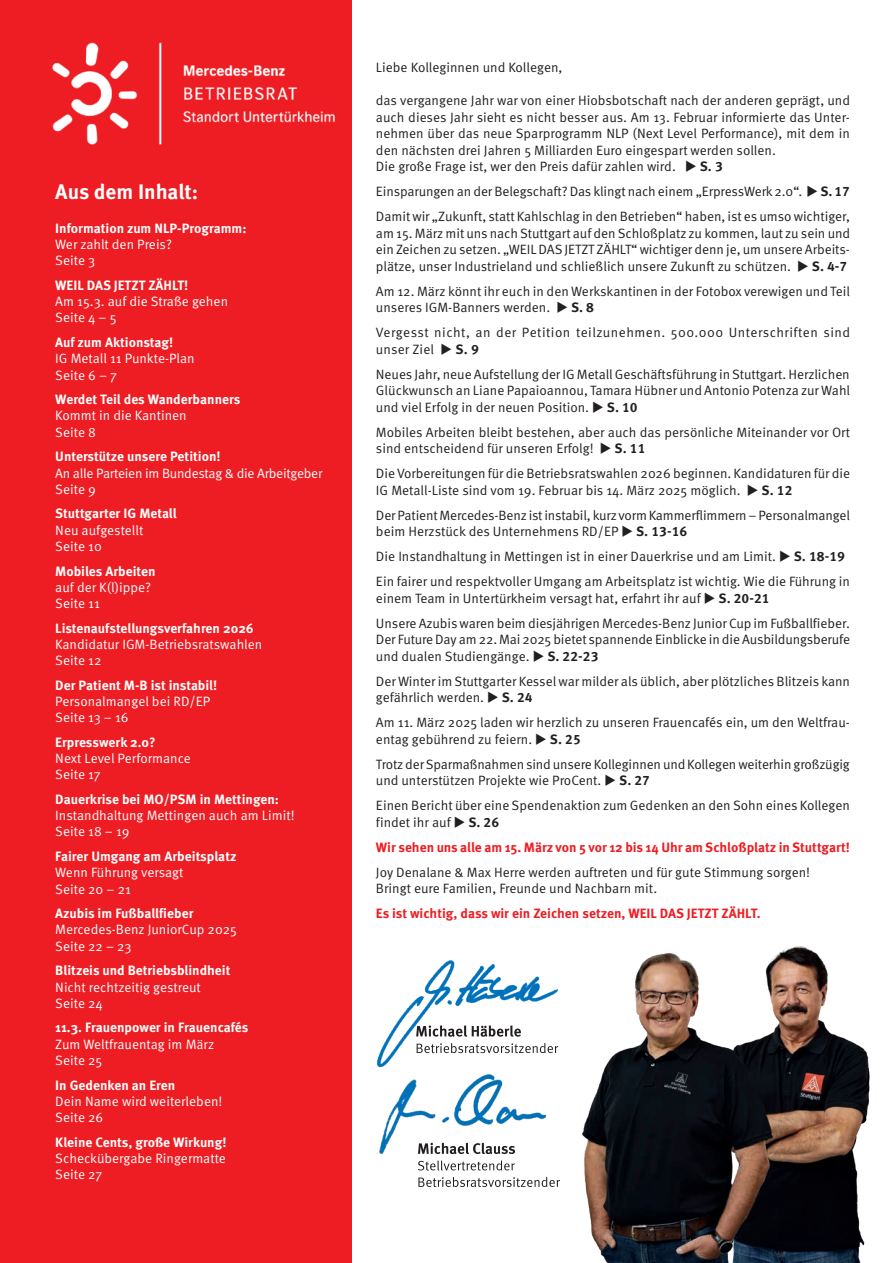
<style>
.page{position:relative;width:893px;height:1263px;background:#fff}
.page>*{position:absolute;margin:0;border:0;box-sizing:border-box;transform-origin:0 0}
.t1{font:700 21px "Meta Pro";letter-spacing:-.005em;color:#fff}
.t2{font:13.5px/16.5px "Meta Pro Norm";color:#231f20}
.t3{font:13.5px/16.2px "Meta Pro Norm";color:#fff}
.t4{font:700 13.5px "Meta Pro";color:#fff}
.t5{font:700 13.5px "Meta Pro";color:#ee1d23}
.t6{font:13.5px/16.5px "Meta Pro Norm";letter-spacing:.035em;color:#231f20}
.t7{font:13.5px/16.2px "Meta Pro Norm";letter-spacing:-.02em;color:#fff}
.s1{font-family:"Meta Correspondence Pro";font-weight:700}
</style>
<div class="page">
<div style="left:0;top:0;width:351px;height:1263px;background:#ee1d23"></div>
<svg style="left:418px;top:1177px;width:130px;height:10px"></svg>
<svg style="left:418px;top:1160px;width:97px;height:10px"></svg>
<img style="left:379px;top:1074px;width:168px;height:81px">
<img style="left:376px;top:960px;width:172px;height:108px">
<img style="left:52px;top:42px;width:283px;height:103px">
<img style="left:548px;top:946px;width:322px;height:317px">
<h1 class="t1" style="left:55px;top:175px;width:144px">Aus dem Inhalt:</h1>
<p class="t4" style="left:55px;top:218px;width:193px">Information zum NLP-Programm:</p>
<p class="t3" style="left:55px;top:235px;width:118px">Wer zahlt den Preis?<br>Seite 3</p>
<p class="t4" style="left:55px;top:275px;width:135px">WEIL DAS JETZT ZÄHLT!</p>
<p class="t3" style="left:55px;top:293px;width:174px">Am 15.3. auf die Straße gehen<br>Seite 4 – 5</p>
<p class="t4" style="left:55px;top:332px;width:120px">Auf zum Aktionstag!</p>
<p class="t3" style="left:55px;top:350px;width:141px">IG Metall 11 Punkte-Plan<br>Seite 6 – 7</p>
<p class="t4" style="left:55px;top:389px;width:187px">Werdet Teil des Wanderbanners</p>
<p class="t3" style="left:55px;top:407px;width:133px">Kommt in die Kantinen<br>Seite 8</p>
<p class="t4" style="left:55px;top:446px;width:167px">Unterstütze unsere Petition!</p>
<p class="t7" style="left:55px;top:464px;width:269px">An alle Parteien im Bundestag &amp; die Arbeitgeber<br>Seite 9</p>
<p class="t4" style="left:55px;top:503px;width:123px">Stuttgarter IG Metall</p>
<p class="t3" style="left:55px;top:521px;width:90px">Neu aufgestellt<br>Seite 10</p>
<p class="t4" style="left:55px;top:560px;width:102px">Mobiles Arbeiten</p>
<p class="t3" style="left:55px;top:578px;width:97px">auf der K(l)ippe?<br>Seite 11</p>
<p class="t4" style="left:55px;top:617px;width:200px">Listenaufstellungsverfahren 2026</p>
<p class="t3" style="left:55px;top:635px;width:209px">Kandidatur IGM-Betriebsratswahlen<br>Seite 12</p>
<p class="t4" style="left:55px;top:674px;width:163px">Der Patient M-B ist instabil!</p>
<p class="t3" style="left:55px;top:692px;width:156px">Personalmangel bei RD/EP<br>Seite 13 – 16</p>
<p class="t4" style="left:55px;top:732px;width:102px">Erpresswerk 2.0?</p>
<p class="t3" style="left:55px;top:749px;width:137px">Next Level Performance<br>Seite 17</p>
<p class="t4" style="left:55px;top:789px;width:225px">Dauerkrise bei MO/PSM in Mettingen:</p>
<p class="t3" style="left:55px;top:806px;width:241px">Instandhaltung Mettingen auch am Limit!<br>Seite 18 – 19</p>
<p class="t4" style="left:55px;top:846px;width:183px">Fairer Umgang am Arbeitsplatz</p>
<p class="t3" style="left:55px;top:864px;width:130px">Wenn Führung versagt<br>Seite 20 – 21</p>
<p class="t4" style="left:55px;top:903px;width:140px">Azubis im Fußballfieber</p>
<p class="t3" style="left:55px;top:921px;width:183px">Mercedes-Benz JuniorCup 2025<br>Seite 22 – 23</p>
<p class="t4" style="left:55px;top:960px;width:177px">Blitzeis und Betriebsblindheit</p>
<p class="t3" style="left:55px;top:978px;width:147px">Nicht rechtzeitig gestreut<br>Seite 24</p>
<p class="t4" style="left:55px;top:1017px;width:195px">11.3. Frauenpower in Frauencafés</p>
<p class="t3" style="left:55px;top:1035px;width:161px">Zum Weltfrauentag im März<br>Seite 25</p>
<p class="t4" style="left:55px;top:1074px;width:121px">In Gedenken an Eren</p>
<p class="t3" style="left:55px;top:1092px;width:169px">Dein Name wird weiterleben!<br>Seite 26</p>
<p class="t4" style="left:55px;top:1131px;width:173px">Kleine Cents, große Wirkung!</p>
<p class="t3" style="left:55px;top:1149px;width:172px">Scheckübergabe Ringermatte<br>Seite 27</p>
<p class="t2" style="left:376px;top:58px;width:188px">Liebe Kolleginnen und Kollegen,</p>
<p class="t2" style="left:376px;top:92px;width:476px">das vergangene Jahr war von einer Hiobsbotschaft nach der anderen geprägt, und auch dieses Jahr sieht es nicht besser aus. Am 13. Februar informierte das Unter&shy;nehmen über das neue Sparprogramm NLP (Next Level Performance), mit dem in den nächsten drei Jahren 5 Milliarden Euro eingespart werden sollen.<br>Die große Frage ist, wer den Preis dafür zahlen wird. ◆ <span class="s1">S. 3</span></p>
<p class="t2" style="left:376px;top:178px;width:476px;line-height:25px">Einsparungen an der Belegschaft? Das klingt nach einem „ErpressWerk 2.0“. ◆ <span class="s1">S. 17<br></span>Damit wir „Zukunft, statt Kahlschlag in den Betrieben“ haben, ist es umso wichtiger,</p>
<p class="t2" style="left:376px;top:224px;width:476px;text-align:justify">am 15. März mit uns nach Stuttgart auf den Schloßplatz zu kommen, laut zu sein und ein Zeichen zu setzen. „WEIL DAS JETZT ZÄHLT“ wichtiger denn je, um unsere Arbeits&shy;plätze, unser Industrieland und schließlich unsere Zukunft zu schützen. ◆ <span class="s1">S. 4-7</span></p>
<p class="t2" style="left:376px;top:282px;width:476px">Am 12. März könnt ihr euch in den Werkskantinen in der Fotobox verewigen und Teil unseres IGM-Banners werden. ◆ <span class="s1">S. 8</span></p>
<p class="t6" style="left:376px;top:324px;width:476px">Vergesst nicht, an der Petition teilzunehmen. 500.000 Unterschriften sind unser Ziel ◆ <span class="s1">S. 9</span></p>
<p class="t2" style="left:376px;top:365px;width:476px;text-align:justify">Neues Jahr, neue Aufstellung der IG Metall Geschäftsführung in Stuttgart. Herzlichen Glückwunsch an Liane Papaioannou, Tamara Hübner und Antonio Potenza zur Wahl und viel Erfolg in der neuen Position. ◆ <span class="s1">S. 10</span></p>
<p class="t2" style="left:376px;top:423px;width:476px">Mobiles Arbeiten bleibt bestehen, aber auch das persönliche Miteinander vor Ort sind entscheidend für unseren Erfolg! ◆ <span class="s1">S. 11</span></p>
<p class="t2" style="left:376px;top:465px;width:476px">Die Vorbereitungen für die Betriebsratswahlen 2026 beginnen. Kandidaturen für die<br>IG Metall-Liste sind vom 19. Februar bis 14. März 2025 möglich. ◆ <span class="s1">S. 12</span></p>
<p class="t2" style="left:376px;top:506px;width:475px">Der Patient Mercedes-Benz ist instabil, kurz vorm Kammerflimmern – Personalmangel beim Herzstück des Unternehmens RD/EP ◆ <span class="s1">S. 13-16</span></p>
<p class="t2" style="left:376px;top:543px;width:476px;line-height:25px">Die Instandhaltung in Mettingen ist in einer Dauerkrise und am Limit. ◆ <span class="s1">S. 18-19<br></span>Ein fairer und respektvoller Umgang am Arbeitsplatz ist wichtig. Wie die Führung in</p>
<p class="t2" style="left:376px;top:585px;width:475px;line-height:25px">einem Team in Untertürkheim versagt hat, erfahrt ihr auf ◆ <span class="s1">S. 20-21<br></span>Unsere Azubis waren beim diesjährigen Mercedes-Benz Junior Cup im Fußballfieber.</p>
<p class="t2" style="left:376px;top:631px;width:476px">Der Future Day am 22. Mai 2025 bietet spannende Einblicke in die Ausbildungsberufe und dualen Studiengänge. ◆ <span class="s1">S. 22-23</span></p>
<p class="t2" style="left:376px;top:672px;width:476px">Der Winter im Stuttgarter Kessel war milder als üblich, aber plötzliches Blitzeis kann gefährlich werden. ◆ <span class="s1">S. 24</span></p>
<p class="t2" style="left:376px;top:714px;width:475px">Am 11. März 2025 laden wir herzlich zu unseren Frauencafés ein, um den Weltfrau&shy;entag gebührend zu feiern. ◆ <span class="s1">S. 25</span></p>
<p class="t2" style="left:376px;top:755px;width:475px">Trotz der Sparmaßnahmen sind unsere Kolleginnen und Kollegen weiterhin großzügig und unterstützen Projekte wie ProCent. ◆ <span class="s1">S. 27</span></p>
<p class="t2" style="left:376px;top:797px;width:476px">Einen Bericht über eine Spendenaktion zum Gedenken an den Sohn eines Kollegen findet ihr auf ◆ <span class="s1">S. 26</span></p>
<p class="t5" style="left:376px;top:837px;width:475px">Wir sehen uns alle am 15. März von 5 vor 12 bis 14 Uhr am Schloßplatz in Stuttgart!</p>
<p class="t2" style="left:376px;top:863px;width:436px">Joy Denalane &amp; Max Herre werden auftreten und für gute Stimmung sorgen!<br>Bringt eure Familien, Freunde und Nachbarn mit.</p>
<p class="t5" style="left:376px;top:903px;width:386px">Es ist wichtig, dass wir ein Zeichen setzen, WEIL DAS JETZT ZÄHLT.</p>
</div>
